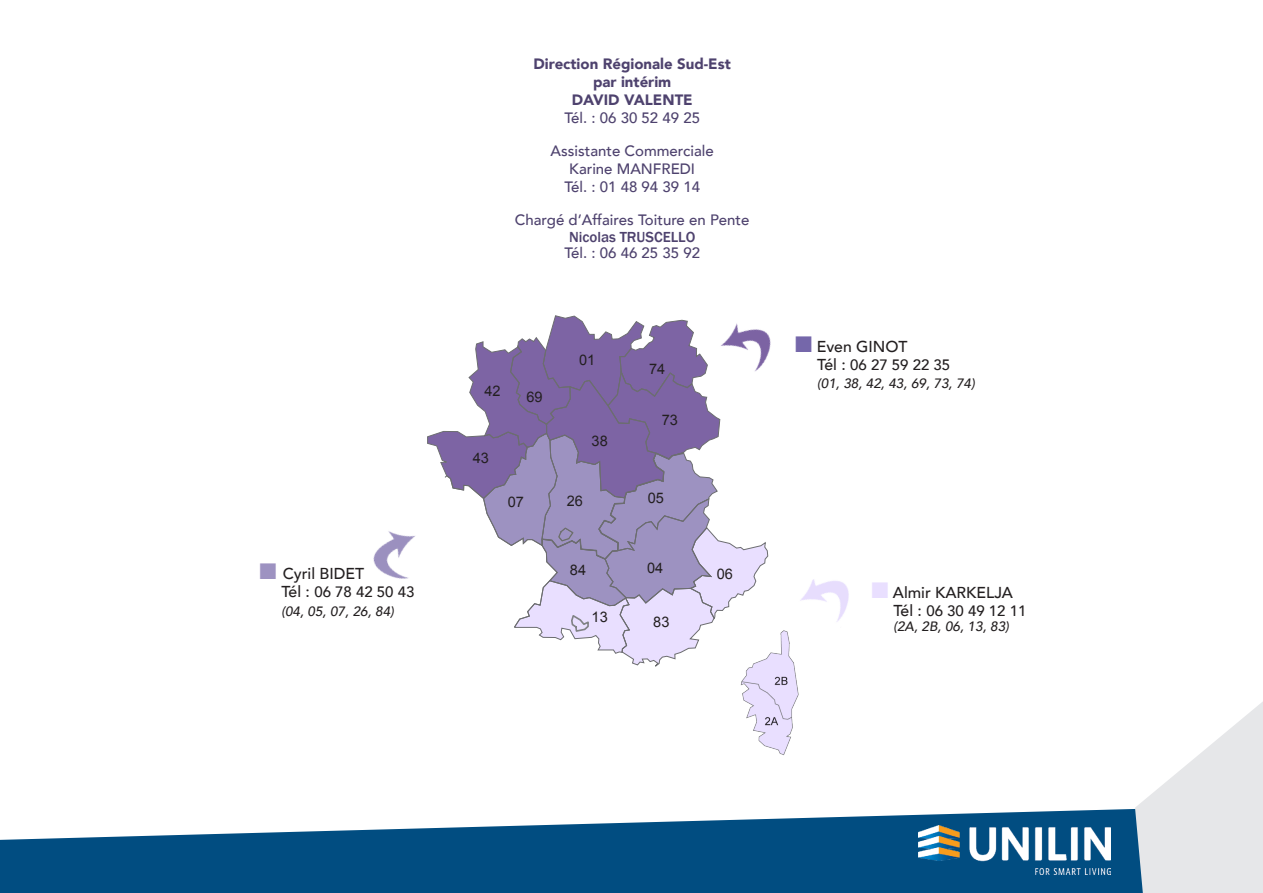
<style>
.page{position:relative;width:1263px;height:893px;background:#fff}
.page>*{position:absolute;margin:0;border:0;box-sizing:border-box;transform-origin:0 0}
.t1{font:500 15.75px "Avenir";color:#231f20}
.t2{font:500 15px "Avenir";color:#4e426e}
.t3{font:900 15px "Avenir";color:#4e426e}
.t4{font:500 15px "Avenir";color:#231f20}
.t5{font:500 15px "Franklin Gothic";color:#4e426e}
.t6{font:14.55px "Arial";color:#231f20}
.t7{font:italic 500 13.5px "Avenir";color:#231f20}
.s1{color:#9d92c1}
.s2{font-size:15.75px}
.s3{color:#7567aa}
.s4{color:#e9dfff}
</style>
<div class="page">
<svg style="left:427px;top:315px;width:342px;height:352px"></svg>
<img style="left:710px;top:315px;width:61px;height:69px">
<img style="left:373px;top:514px;width:61px;height:88px">
<img style="left:806px;top:579px;width:43px;height:43px">
<img style="left:702px;top:593px;width:135px;height:163px">
<svg style="left:0;top:809px;width:1135px;height:84px;fill:#014d81"></svg>
<svg style="left:1135px;top:702px;width:128px;height:191px"></svg>
<img style="left:918px;top:826px;width:193px;height:49px">
<p class="t1" style="left:259px;top:560px;width:106px"><span class="s1">■</span> Cyril BIDET</p>
<p class="t4" style="left:281px;top:579px;width:135px"><span class="s2">Tél :</span> 06 78 42 50 43</p>
<p class="t7" style="left:281px;top:603px;width:114px">(04, 05, 07, 26, 84)</p>
<p class="t3" style="left:534px;top:51px;width:199px">Direction Régionale Sud-Est</p>
<p class="t3" style="left:593px;top:69px;width:80px">par intérim</p>
<p class="t3" style="left:572px;top:87px;width:123px">DAVID VALENTE</p>
<p class="t2" style="left:564px;top:105px;width:137px">Tél. : 06 30 52 49 25</p>
<p class="t2" style="left:551px;top:138px;width:165px">Assistante Commerciale</p>
<p class="t2" style="left:569px;top:156px;width:127px">Karine MANFREDI</p>
<p class="t2" style="left:564px;top:174px;width:137px">Tél. : 01 48 94 39 14</p>
<p class="t2" style="left:515px;top:207px;width:236px">Chargé d’Affaires Toiture en Pente</p>
<p class="t5" style="left:569px;top:228px;width:128px">Nicolas TRUSCELLO</p>
<p class="t2" style="left:564px;top:240px;width:137px">Tél. : 06 46 25 35 92</p>
<p class="t6" style="left:484px;top:383px;width:18px">42</p>
<p class="t6" style="left:527px;top:389px;width:18px">69</p>
<p class="t6" style="left:579px;top:352px;width:18px">01</p>
<p class="t6" style="left:473px;top:449px;width:18px">43</p>
<p class="t6" style="left:592px;top:433px;width:18px">38</p>
<p class="t6" style="left:508px;top:494px;width:18px">07</p>
<p class="t6" style="left:567px;top:493px;width:18px">26</p>
<p class="t6" style="left:570px;top:562px;width:18px">84</p>
<p class="t6" style="left:592px;top:608px;width:18px">13</p>
<p class="t6" style="left:649px;top:361px;width:18px">74</p>
<p class="t6" style="left:662px;top:412px;width:18px">73</p>
<p class="t6" style="left:648px;top:490px;width:18px">05</p>
<p class="t6" style="left:647px;top:560px;width:18px">04</p>
<p class="t6" style="left:653px;top:614px;width:18px">83</p>
<p class="t6" style="left:717px;top:566px;width:18px">06</p>
<p class="t1" style="left:795px;top:333px;width:114px"><span class="s3">■</span> Even GINOT</p>
<p class="t4" style="left:817px;top:352px;width:135px"><span class="s2">Tél :</span> 06 27 59 22 35</p>
<p class="t7" style="left:817px;top:375px;width:159px">(01, 38, 42, 43, 69, 73, 74)</p>
<p class="t1" style="left:871px;top:578px;width:143px"><span class="s4">■</span> Almir KARKELJA</p>
<p class="t4" style="left:893px;top:597px;width:135px"><span class="s2">Tél :</span> 06 30 49 12 11</p>
<p class="t7" style="left:893px;top:618px;width:117px">(2A, 2B, 06, 13, 83)</p>
</div>
